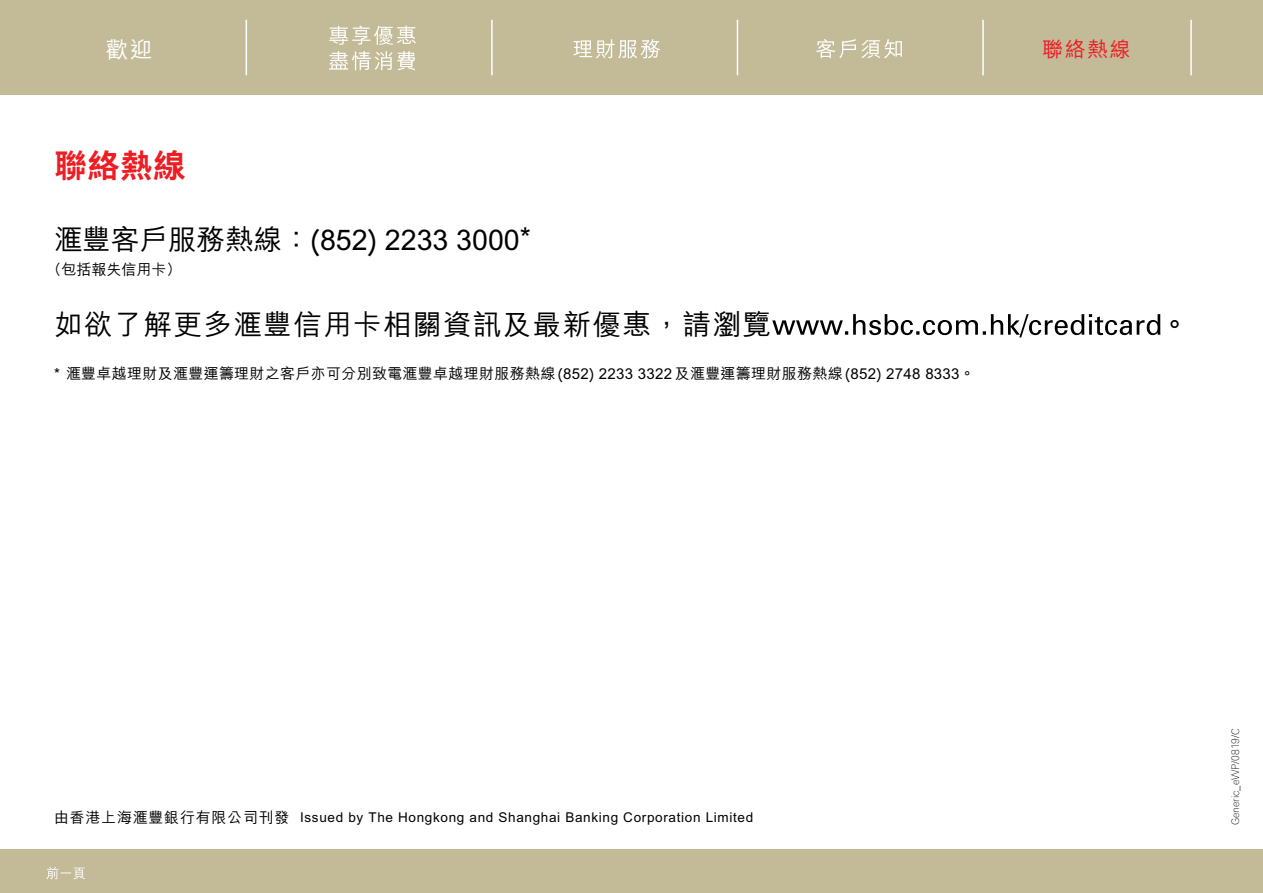
<style>
.page{position:relative;width:1263px;height:893px;background:#fff}
.page>*{position:absolute;margin:0;border:0;box-sizing:border-box;transform-origin:0 0}
.t1{font:800 33px "M Hei H Kfor HSBC";color:#ed1d24}
.t2{font:500 28.5px "M Hei H Kfor HSBC";letter-spacing:.05em;color:#000}
.t3{font:500 28.5px "M Hei H Kfor HSBC";color:#000}
.t4{font:500 22.5px "M Hei H Kfor HSBC";color:#fff}
.t5{font:500 21px "M Hei H Kfor HSBC";color:#ed1d24}
.t6{font:500 15px "M Hei H Kfor HSBC";letter-spacing:.02em;color:#000}
.t7{font:500 15px "M Hei H Kfor HSBC";color:#000}
.t8{font:500 13.5px "M Hei H Kfor HSBC";letter-spacing:.05em;color:#000}
.t9{font:100 10.5px "Univers Nextfor HSBC";letter-spacing:-.005em;color:#000}
.s1{font-size:15px}
</style>
<div class="page">
<div style="left:0;top:0;width:1263px;height:95px;background:#c3ba98"></div>
<div style="left:0;top:849px;width:1263px;height:44px;background:#c3ba98"></div>
<hr style="left:246px;top:20px;width:1px;height:55px;background:#fff">
<hr style="left:491px;top:20px;width:2px;height:55px;background:#fff">
<hr style="left:737px;top:20px;width:1px;height:55px;background:#fff">
<hr style="left:982px;top:20px;width:2px;height:55px;background:#fff">
<hr style="left:1190px;top:20px;width:2px;height:55px;background:#fff">
<svg style="left:329px;top:51px;width:86px;height:19px"></svg>
<svg style="left:329px;top:25px;width:87px;height:20px"></svg>
<svg style="left:573px;top:39px;width:87px;height:20px"></svg>
<svg style="left:816px;top:39px;width:86px;height:19px"></svg>
<svg style="left:47px;top:867px;width:38px;height:12px"></svg>
<svg style="left:772px;top:314px;width:388px;height:23px"></svg>
<h3 class="t4" style="left:106px;top:33px;width:48px">歡迎</h3>
<h3 class="t5" style="left:1042px;top:34px;width:90px">聯絡熱線</h3>
<h1 class="t1" style="left:54px;top:150px;width:133px">聯絡熱線</h1>
<h2 class="t3" style="left:54px;top:219px;width:478px">滙豐客戶服務熱線：(852) 2233 3000*</h2>
<p class="t7" style="left:46px;top:258px;width:136px">（包括報失信用卡）</p>
<h2 class="t2" style="left:54px;top:304px;width:718px">如欲了解更多滙豐信用卡相關資訊及最新優惠，請瀏覽</h2>
<h2 class="t2" style="left:1160px;top:304px;width:30px">。</h2>
<p class="t6" style="left:54px;top:362px;width:922px">* 滙豐卓越理財及滙豐運籌理財之客戶亦可分別致電滙豐卓越理財服務熱線 (852) 2233 3322 及滙豐運籌理財服務熱線 (852) 2748 8333。</p>
<p class="t8" style="left:54px;top:808px;width:701px"><span class="s1">由香港上海滙豐銀行有限公司刊發</span> Issued by The Hongkong and Shanghai Banking Corporation Limited</p>
<p class="t9" style="left:1228px;top:825px;width:98px;rotate:-90deg">Generic_eWP/0819/C</p>
</div>
